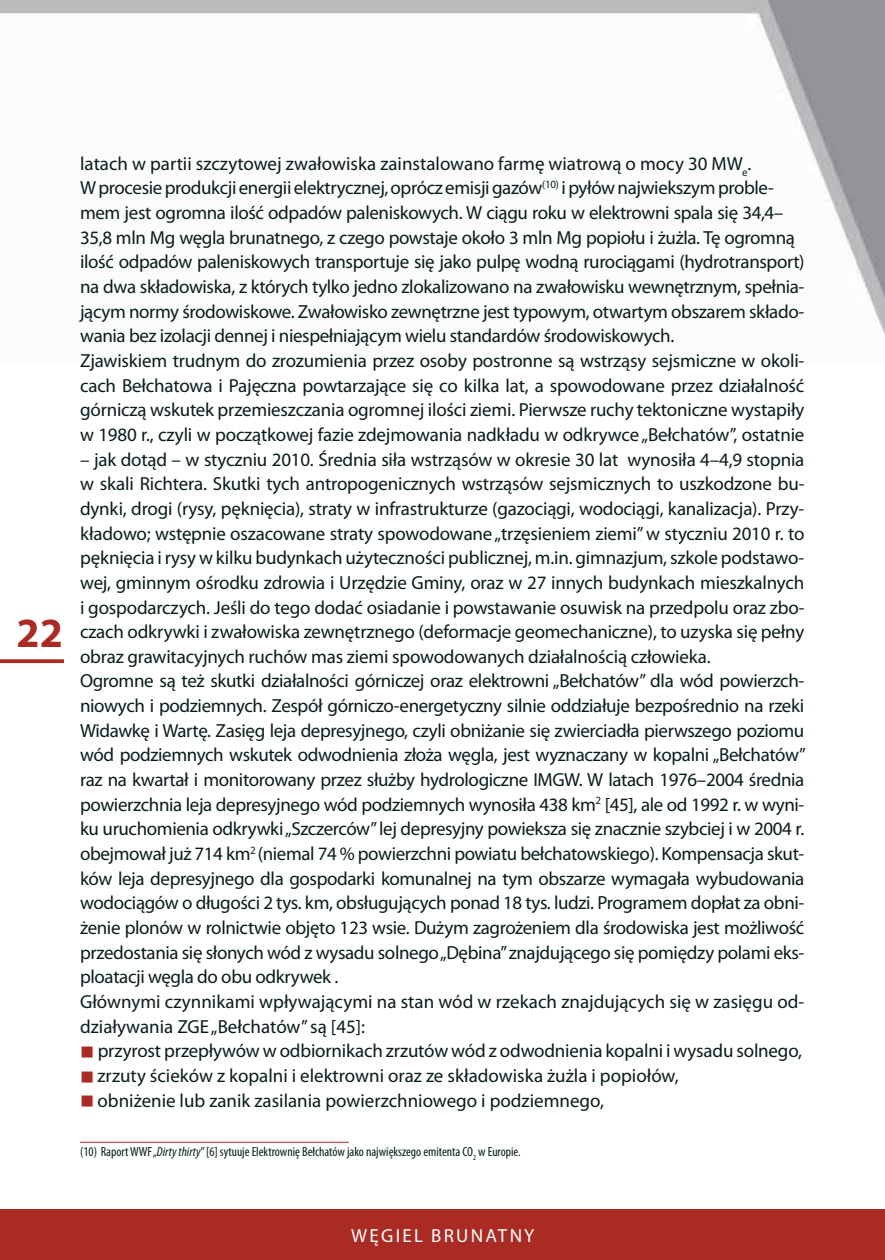
<style>
.page{position:relative;width:885px;height:1260px;background:#fff}
.page>*{position:absolute;margin:0;border:0;box-sizing:border-box;transform-origin:0 0}
.t1{font:700 41.7px "Myriad Pro";color:#a92b24}
.t2{font:18.9px/24.6px "Myriad Pro";letter-spacing:-.02em;color:#091c1c}
.t3{font:18.9px/24.6px "Myriad Pro";color:#091c1c}
.t4{font:18.9px "Myriad Pro";letter-spacing:.12em;color:#fff}
.t5{font:condensed 13.2px "Myriad Pro";color:#091c1c}
.s1{font-style:italic}
</style>
<div class="page">
<img style="left:0;top:0;width:885px;height:336px">
<div style="left:0;top:1209px;width:885px;height:51px;background:#a92b24"></div>
<svg style="left:0;top:659px;width:64px;height:4px"></svg>
<hr style="left:80px;top:1141px;width:269px;height:1px;background:#a92b24">
<h1 class="t1" style="left:17px;top:617px;width:48px">22</h1>
<p class="t2" style="left:80px;top:152px;width:726px">latach w partii szczytowej zwałowiska zainstalowano farmę wiatrową o mocy 30 MW<sub>e</sub>.<br>W procesie produkcji energii elektrycznej, oprócz emisji gazów<sup>(10)</sup> i pyłów najwiekszym proble&shy;mem jest ogromna ilość odpadów paleniskowych. W ciągu roku w elektrowni spala się 34,4– 35,8 mln Mg węgla brunatnego, z czego powstaje około 3 mln Mg popiołu i żużla. Tę ogromną ilość odpadów paleniskowych transportuje się jako pulpę wodną rurociągami (hydrotransport) na dwa składowiska, z których tylko jedno zlokalizowano na zwałowisku wewnętrznym, spełnia&shy;jącym normy środowiskowe. Zwałowisko zewnętrzne jest typowym, otwartym obszarem składo&shy;wania bez izolacji dennej i niespełniającym wielu standardów środowiskowych.<br>Zjawiskiem trudnym do zrozumienia przez osoby postronne są wstrząsy sejsmiczne w okoli&shy;cach Bełchatowa i Pajęczna powtarzające się co kilka lat, a spowodowane przez działalność górniczą wskutek przemieszczania ogromnej ilości ziemi. Pierwsze ruchy tektoniczne wystapiły w 1980 r., czyli w początkowej fazie zdejmowania nadkładu w odkrywce „Bełchatów”, ostatnie</p>
<p class="t2" style="left:80px;top:448px;width:727px">– jak dotąd – w styczniu 2010. Średnia siła wstrząsów w okresie 30 lat wynosiła 4–4,9 stopnia w skali Richtera. Skutki tych antropogenicznych wstrząsów sejsmicznych to uszkodzone bu&shy;dynki, drogi (rysy, pęknięcia), straty w infrastrukturze (gazociągi, wodociągi, kanalizacja). Przy&shy;kładowo; wstępnie oszacowane straty spowodowane „trzęsieniem ziemi” w styczniu 2010 r. to pęknięcia i rysy w kilku budynkach użyteczności publicznej, m.in. gimnazjum, szkole podstawo&shy;wej, gminnym ośrodku zdrowia i Urzędzie Gminy, oraz w 27 innych budynkach mieszkalnych i gospodarczych. Jeśli do tego dodać osiadanie i powstawanie osuwisk na przedpolu oraz zbo&shy;czach odkrywki i zwałowiska zewnętrznego (deformacje geomechaniczne), to uzyska się pełny obraz grawitacyjnych ruchów mas ziemi spowodowanych działalnością człowieka.<br>Ogromne są też skutki działalności górniczej oraz elektrowni „Bełchatów” dla wód powierzch&shy;niowych i podziemnych. Zespół górniczo-energetyczny silnie oddziałuje bezpośrednio na rzeki Widawkę i Wartę. Zasięg leja depresyjnego, czyli obniżanie się zwierciadła pierwszego poziomu wód podziemnych wskutek odwodnienia złoża węgla, jest wyznaczany w kopalni „Bełchatów” raz na kwartał i monitorowany przez służby hydrologiczne IMGW. W latach 1976–2004 średnia powierzchnia leja depresyjnego wód podziemnych wynosiła 438 km<sup>2</sup> [45], ale od 1992 r. w wyni&shy;ku uruchomienia odkrywki „Szczerców” lej depresyjny powieksza się znacznie szybciej i w 2004 r. obejmował już 714 km<sup>2</sup> (niemal 74 % powierzchni powiatu bełchatowskiego). Kompensacja skut&shy;ków leja depresyjnego dla gospodarki komunalnej na tym obszarze wymagała wybudowania wodociągów o długości 2 tys. km, obsługujących ponad 18 tys. ludzi. Programem dopłat za obni&shy;żenie plonów w rolnictwie objęto 123 wsie. Dużym zagrożeniem dla środowiska jest możliwość przedostania się słonych wód z wysadu solnego „Dębina” znajdującego się pomiędzy polami eks&shy;ploatacji węgla do obu odkrywek .<br>Głównymi czynnikami wpływającymi na stan wód w rzekach znajdujących się w zasięgu od&shy;działywania ZGE „Bełchatów” są [45]:</p>
<p class="t3" style="left:98px;top:1039px;width:706px">przyrost przepływów w odbiornikach zrzutów wód z odwodnienia kopalni i wysadu solnego, zrzuty ścieków z kopalni i elektrowni oraz ze składowiska żużla i popiołów,<br>obniżenie lub zanik zasilania powierzchniowego i podziemnego,</p>
<p class="t5" style="left:80px;top:1146px;width:442px">(10) Raport WWF „<span class="s1">Dirty thirty</span>” [6] sytuuje Elektrownię Bełchatów jako największego emitenta CO<sub>2</sub> w Europie.</p>
<p class="t4" style="left:351px;top:1228px;width:185px">WĘGIEL BRUNATNY</p>
</div>
